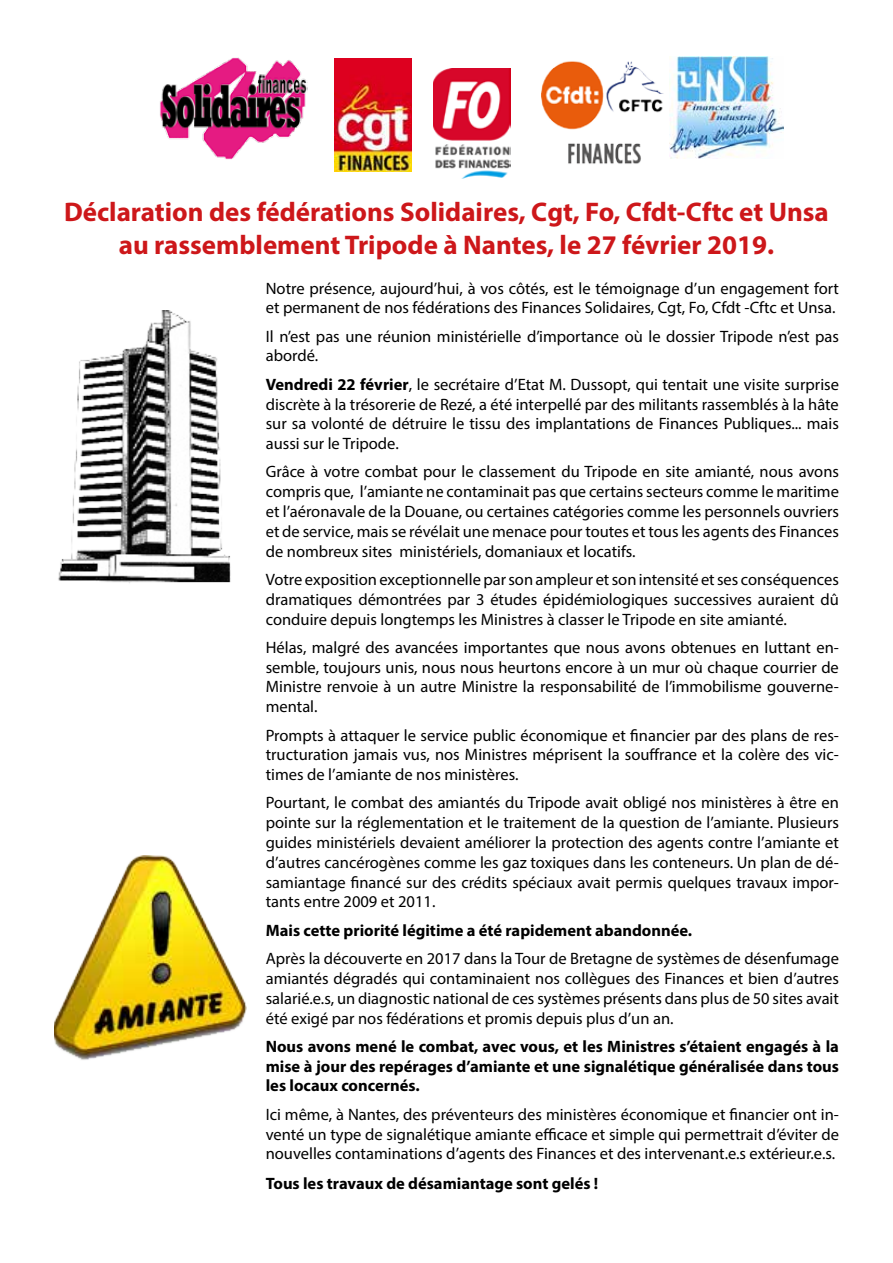
<style>
.page{position:relative;width:893px;height:1263px;background:#fff}
.page>*{position:absolute;margin:0;border:0;box-sizing:border-box;transform-origin:0 0}
.t1{font:700 27px/32.4px "Myriad Pro";color:#cd171a;text-align:center}
.t2{font:16.5px/19.8px "Myriad Pro";color:#000;text-align:justify}
.t3{font:700 16.5px/19.8px "Myriad Pro";color:#000;text-align:justify}
.s1{font-weight:700}
</style>
<div class="page">
<img style="left:58px;top:311px;width:173px;height:272px">
<img style="left:670px;top:56px;width:114px;height:102px">
<img style="left:160px;top:57px;width:147px;height:103px">
<img style="left:334px;top:59px;width:77px;height:112px">
<img style="left:433px;top:69px;width:77px;height:109px">
<img style="left:542px;top:61px;width:122px;height:103px">
<img style="left:54px;top:855px;width:192px;height:205px">
<h1 class="t1" style="left:64px;top:195px;width:766px">Déclaration des fédérations Solidaires, Cgt, Fo, Cfdt-Cftc et Unsa au rassemblement Tripode à Nantes, le 27 février 2019.</h1>
<p class="t2" style="left:266px;top:278px;width:575px">Notre présence, aujourd’hui, à vos côtés, est le témoignage d’un engagement fort et permanent de nos fédérations des Finances Solidaires, Cgt, Fo, Cfdt -Cftc et Unsa.</p>
<p class="t2" style="left:266px;top:326px;width:575px">Il n’est pas une réunion ministérielle d’importance où le dossier Tripode n’est pas abordé.</p>
<p class="t2" style="left:266px;top:374px;width:575px"><span class="s1">Vendredi 22 février</span>, le secrétaire d’Etat M. Dussopt, qui tentait une visite surprise discrète à la trésorerie de Rezé, a été interpellé par des militants rassemblés à la hâte sur sa volonté de détruire le tissu des implantations de Finances Publiques... mais aussi sur le Tripode.</p>
<p class="t2" style="left:266px;top:462px;width:575px">Grâce à votre combat pour le classement du Tripode en site amianté, nous avons compris que, l’amiante ne contaminait pas que certains secteurs comme le maritime et l’aéronavale de la Douane, ou certaines catégories comme les personnels ouvriers et de service, mais se révélait une menace pour toutes et tous les agents des Finances de nombreux sites ministériels, domaniaux et locatifs.</p>
<p class="t2" style="left:266px;top:569px;width:575px">Votre exposition exceptionnelle par son ampleur et son intensité et ses conséquences dramatiques démontrées par 3 études épidémiologiques successives auraient dû conduire depuis longtemps les Ministres à classer le Tripode en site amianté.</p>
<p class="t2" style="left:266px;top:637px;width:575px">Hélas, malgré des avancées importantes que nous avons obtenues en luttant en&shy;semble, toujours unis, nous nous heurtons encore à un mur où chaque courrier de Ministre renvoie à un autre Ministre la responsabilité de l’immobilisme gouverne&shy;mental.</p>
<p class="t2" style="left:266px;top:725px;width:575px">Prompts à attaquer le service public économique et financier par des plans de res&shy;tructuration jamais vus, nos Ministres méprisent la souffrance et la colère des vic&shy;times de l’amiante de nos ministères.</p>
<p class="t2" style="left:266px;top:793px;width:575px">Pourtant, le combat des amiantés du Tripode avait obligé nos ministères à être en pointe sur la réglementation et le traitement de la question de l’amiante. Plusieurs guides ministériels devaient améliorer la protection des agents contre l’amiante et d’autres cancérogènes comme les gaz toxiques dans les conteneurs. Un plan de dé&shy;samiantage financé sur des crédits spéciaux avait permis quelques travaux impor&shy;tants entre 2009 et 2011.</p>
<p class="t3" style="left:266px;top:920px;width:428px">Mais cette priorité légitime a été rapidement abandonnée.</p>
<p class="t2" style="left:266px;top:948px;width:575px">Après la découverte en 2017 dans la Tour de Bretagne de systèmes de désenfumage amiantés dégradés qui contaminaient nos collègues des Finances et bien d’autres salarié.e.s, un diagnostic national de ces systèmes présents dans plus de 50 sites avait été exigé par nos fédérations et promis depuis plus d’un an.</p>
<p class="t3" style="left:266px;top:1036px;width:575px">Nous avons mené le combat, avec vous, et les Ministres s’étaient engagés à la mise à jour des repérages d’amiante et une signalétique généralisée dans tous les locaux concernés.</p>
<p class="t2" style="left:266px;top:1104px;width:575px">Ici même, à Nantes, des préventeurs des ministères économique et financier ont in&shy;venté un type de signalétique amiante efficace et simple qui permettrait d’éviter de nouvelles contaminations d’agents des Finances et des intervenant.e.s extérieur.e.s.</p>
<p class="t3" style="left:266px;top:1173px;width:334px">Tous les travaux de désamiantage sont gelés !</p>
</div>
